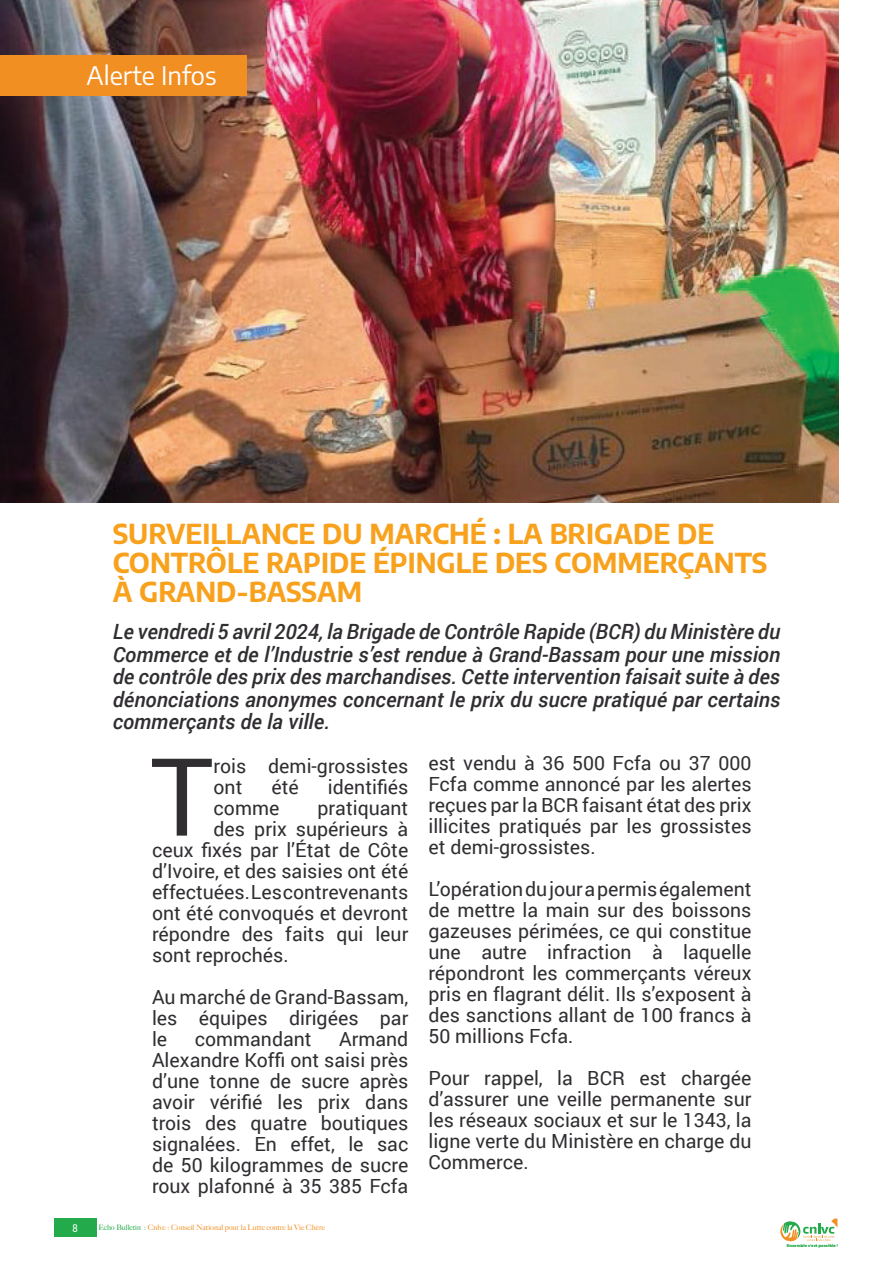
<style>
.page{position:relative;width:893px;height:1263px;background:#fff}
.page>*{position:absolute;margin:0;border:0;box-sizing:border-box;transform-origin:0 0}
.t1{font:108.15px "Roboto";color:#312e32}
.t2{font:700 27px/28.5px "Encode Sans";color:#f8a11c}
.t3{font:25.5px "Encode Sans";color:#fff}
.t4{font:italic 500 21px/22.5px "Roboto";color:#312e32;text-align:justify}
.t5{font:19.5px/21px "Roboto";color:#312e32;text-align:justify}
.t6{font:500 10.5px "Encode Sans Compressed";color:#fff}
.t7{font:500 7.5px "Big Caslon";color:#f28f23}
.t8{font:900 3.9px "Montserrat";color:#23aa4a}
.s1{color:#23aa4a}
</style>
<div class="page">
<div style="left:54px;top:1218px;width:42px;height:19px;background:#23aa4a"></div>
<svg style="left:780px;top:1218px;width:57px;height:24px"></svg>
<img style="left:0;top:0;width:839px;height:503px">
<div style="left:0;top:55px;width:247px;height:40px;background:#f28f23"></div>
<h3 class="t3" style="left:87px;top:57px;width:131px">Alerte Infos</h3>
<h2 class="t2" style="left:113px;top:518px;width:656px">SURVEILLANCE DU MARCHÉ : LA BRIGADE DE<br>CONTRÔLE RAPIDE ÉPINGLE DES COMMERÇANTS<br>À GRAND-BASSAM</h2>
<p class="t4" style="left:113px;top:620px;width:669px">Le vendredi 5 avril 2024, la Brigade de Contrôle Rapide (BCR) du Ministère du Commerce et de l’Industrie s’est rendue à Grand-Bassam pour une mission de contrôle des prix des marchandises. Cette intervention faisait suite à des dénonciations anonymes concernant le prix du sucre pratiqué par certains commerçants de la ville.</p>
<h1 class="t1" style="left:150px;top:721px;width:65px">T</h1>
<p class="t5" style="left:214px;top:754px;width:196px">rois demi-grossistes ont</p>
<p class="t5" style="left:272px;top:775px;width:29px">été</p>
<p class="t5" style="left:328px;top:775px;width:82px">identifiés</p>
<p class="t5" style="left:214px;top:796px;width:67px">comme</p>
<p class="t5" style="left:317px;top:796px;width:92px">pratiquant</p>
<p class="t5" style="left:214px;top:817px;width:196px">des prix supérieurs à</p>
<p class="t5" style="left:152px;top:838px;width:258px">ceux fixés par l’État de Côte</p>
<p class="t5" style="left:152px;top:859px;width:258px">d’Ivoire, et des saisies ont été</p>
<p class="t5" style="left:152px;top:880px;width:258px">effectuées. Les contrevenants</p>
<p class="t5" style="left:152px;top:901px;width:258px">ont été convoqués et devront</p>
<p class="t5" style="left:152px;top:922px;width:258px">répondre des faits qui leur</p>
<p class="t5" style="left:152px;top:943px;width:138px">sont reprochés.</p>
<p class="t5" style="left:152px;top:985px;width:258px">Au marché de Grand-Bassam, les équipes dirigées par le</p>
<p class="t5" style="left:152px;top:1027px;width:258px;text-indent:187px">Armand Alexandre Koffi ont saisi près d’une tonne de sucre après avoir vérifié les prix dans trois des quatre boutiques signalées. En effet, le sac de 50 kilogrammes de sucre roux plafonné à 35 385 Fcfa</p>
<p class="t5" style="left:195px;top:1027px;width:118px">commandant</p>
<p class="t6" style="left:72px;top:1221px;width:7px">8</p>
<p class="t7" style="left:98px;top:1221px;width:228px"><span class="s1">Echo Bulletin :</span> Cnlvc : Conseil National pour la Lutte contre la Vie Chère</p>
<p class="t5" style="left:428px;top:751px;width:325px">est vendu à 36 500 Fcfa ou 37 000<br>Fcfa comme annoncé par les alertes reçues par la BCR faisant état des prix illicites pratiqués par les grossistes et demi-grossistes.</p>
<p class="t5" style="left:428px;top:877px;width:325px">L’opération du jour a permis également de mettre la main sur des boissons gazeuses périmées, ce qui constitue une autre infraction à laquelle répondront les commerçants véreux pris en flagrant délit. Ils s’exposent à des sanctions allant de 100 francs à 50 millions Fcfa.</p>
<p class="t5" style="left:428px;top:1066px;width:325px">Pour rappel, la BCR est chargée d’assurer une veille permanente sur les réseaux sociaux et sur le 1343, la ligne verte du Ministère en charge du Commerce.</p>
<p class="t8" style="left:787px;top:1243px;width:53px">Ensemble c’est possible !</p>
</div>
